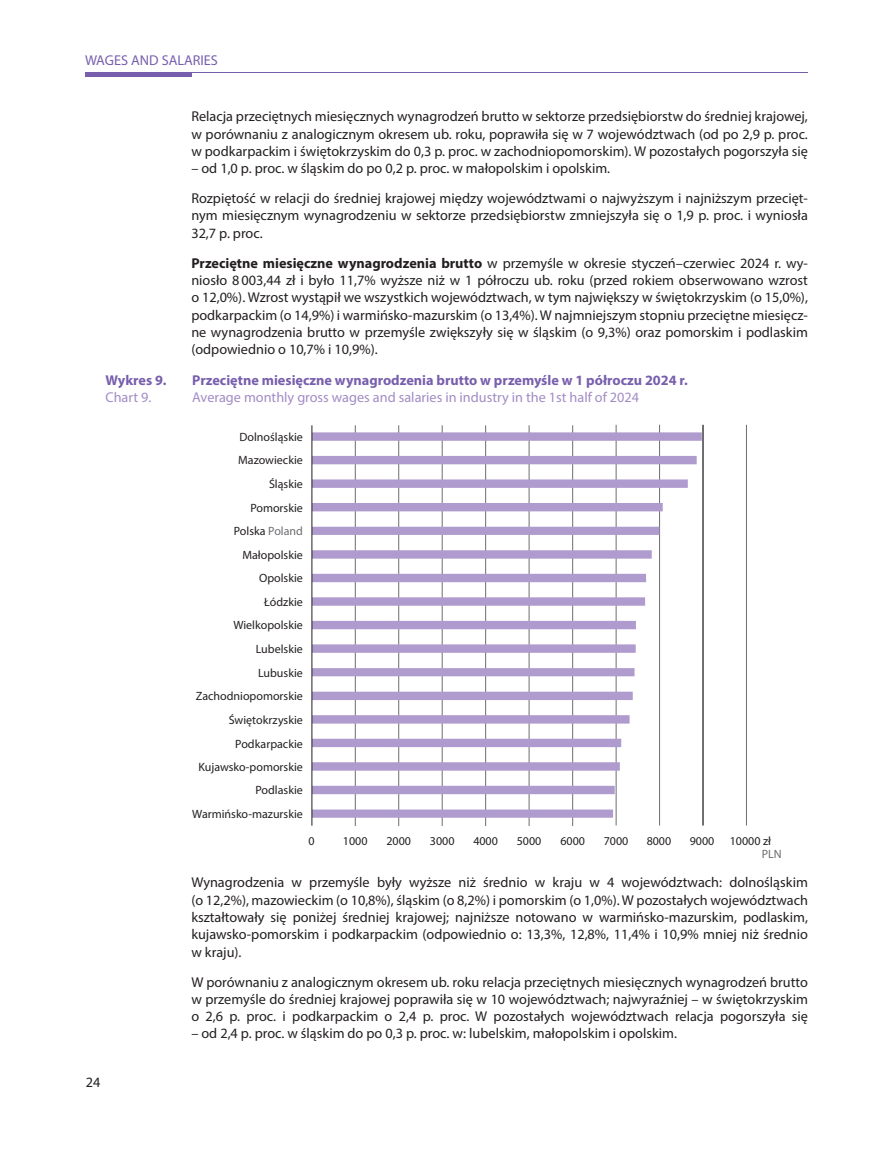
<style>
.page{position:relative;width:893px;height:1149px;background:#fff}
.page>*{position:absolute;margin:0;border:0;box-sizing:border-box;transform-origin:0 0}
.TEKST_PL{font:14.25px/17.2px "Myriad Pro";color:#231f20;text-align:justify}
.mapy_wykresy_tabele_PL{font:700 14.25px "Myriad Pro";color:#785fad}
.mapy_wykresy_tabele_ENG{font:14.25px "Myriad Pro";color:#a28cc5}
.t1{font:14.25px "Myriad Pro";color:#785fad}
.t2{font:12px/24.2px "Myriad Pro";color:#231f20}
.s1{font-weight:700}
.s2{color:#6c6d70}
</style>
<div class="page">
<div style="left:85px;top:72px;width:106px;height:5px;background:#785fad"></div>
<hr style="left:85px;top:72px;width:723px;height:1px;background:#785fad">
<hr style="left:746px;top:424px;width:1px;height:401px;background:#6c6d70">
<hr style="left:703px;top:424px;width:1px;height:401px;background:#6c6d70">
<hr style="left:659px;top:424px;width:1px;height:401px;background:#6c6d70">
<hr style="left:616px;top:424px;width:1px;height:401px;background:#6c6d70">
<hr style="left:572px;top:425px;width:1px;height:400px;background:#6c6d70">
<hr style="left:529px;top:425px;width:1px;height:400px;background:#6c6d70">
<hr style="left:485px;top:425px;width:1px;height:400px;background:#6c6d70">
<hr style="left:442px;top:425px;width:1px;height:400px;background:#6c6d70">
<hr style="left:398px;top:425px;width:1px;height:400px;background:#6c6d70">
<hr style="left:355px;top:425px;width:1px;height:400px;background:#6c6d70">
<svg style="left:313px;top:432px;width:389px;height:385px"></svg>
<hr style="left:312px;top:425px;width:1px;height:400px;background:#231f20">
<p class="t1" style="left:85px;top:51px;width:134px">WAGES AND SALARIES</p>
<p class="mapy_wykresy_tabele_PL" style="left:105px;top:370px;width:63px">Wykres 9.</p>
<p class="mapy_wykresy_tabele_ENG" style="left:105px;top:388px;width:48px">Chart 9.</p>
<p class="TEKST_PL" style="left:86px;top:1072px;width:16px">24</p>
<p class="TEKST_PL" style="left:191px;top:108px;width:618px">Relacja przeciętnych miesięcznych wynagrodzeń brutto w sektorze przedsiębiorstw do średniej krajowej, w porównaniu z analogicznym okresem ub. roku, poprawiła się w 7 województwach (od po 2,9 p. proc. w podkarpackim i świętokrzyskim do 0,3 p. proc. w zachodniopomorskim). W pozostałych pogorszyła się</p>
<p class="TEKST_PL" style="left:191px;top:159px;width:420px">– od 1,0 p. proc. w śląskim do po 0,2 p. proc. w małopolskim i opolskim.</p>
<p class="TEKST_PL" style="left:191px;top:189px;width:618px">Rozpiętość w relacji do średniej krajowej między województwami o najwyższym i najniższym przecięt&shy;nym miesięcznym wynagrodzeniu w sektorze przedsiębiorstw zmniejszyła się o 1,9 p. proc. i wyniosła 32,7 p. proc.</p>
<p class="TEKST_PL" style="left:191px;top:254px;width:618px"><span class="s1">Przeciętne miesięczne wynagrodzenia brutto</span> w przemyśle w okresie styczeń–czerwiec 2024 r. wy&shy;niosło 8 003,44 zł i było 11,7% wyższe niż w 1 półroczu ub. roku (przed rokiem obserwowano wzrost o 12,0%). Wzrost wystąpił we wszystkich województwach, w tym największy w świętokrzyskim (o 15,0%), podkarpackim (o 14,9%) i warmińsko-mazurskim (o 13,4%). W najmniejszym stopniu przeciętne miesięcz&shy;ne wynagrodzenia brutto w przemyśle zwiększyły się w śląskim (o 9,3%) oraz pomorskim i podlaskim (odpowiednio o 10,7% i 10,9%).</p>
<p class="mapy_wykresy_tabele_PL" style="left:192px;top:370px;width:497px">Przeciętne miesięczne wynagrodzenia brutto w przemyśle w 1 półroczu 2024 r.</p>
<p class="mapy_wykresy_tabele_ENG" style="left:192px;top:388px;width:448px">Average monthly gross wages and salaries in industry in the 1st half of 2024</p>
<p class="t2" style="left:239px;top:424px;width:65px">Dolnośląskie</p>
<p class="t2" style="left:238px;top:448px;width:66px">Mazowieckie</p>
<p class="t2" style="left:269px;top:471px;width:35px">Śląskie</p>
<p class="t2" style="left:234px;top:518px;width:71px">Polska <span class="s2">Poland</span></p>
<p class="t2" style="left:250px;top:495px;width:54px">Pomorskie</p>
<p class="t2" style="left:242px;top:542px;width:62px">Małopolskie</p>
<p class="t2" style="left:259px;top:565px;width:45px">Opolskie</p>
<p class="t2" style="left:264px;top:589px;width:40px">Łódzkie</p>
<p class="t2" style="left:233px;top:612px;width:71px">Wielkopolskie</p>
<p class="t2" style="left:256px;top:636px;width:49px">Lubelskie<br>Lubuskie</p>
<p class="t2" style="left:196px;top:684px;width:109px">Zachodniopomorskie</p>
<p class="t2" style="left:229px;top:707px;width:76px">Świętokrzyskie</p>
<p class="t2" style="left:235px;top:731px;width:69px">Podkarpackie</p>
<p class="t2" style="left:198px;top:754px;width:106px">Kujawsko-pomorskie</p>
<p class="t2" style="left:256px;top:777px;width:49px">Podlaskie</p>
<p class="t2" style="left:192px;top:801px;width:112px">Warmińsko-mazurskie</p>
<p class="t2" style="left:309px;top:828px;width:8px">0</p>
<p class="t2" style="left:343px;top:828px;width:26px">1000</p>
<p class="t2" style="left:386px;top:828px;width:26px">2000</p>
<p class="t2" style="left:430px;top:828px;width:26px">3000</p>
<p class="t2" style="left:473px;top:828px;width:26px">4000</p>
<p class="t2" style="left:517px;top:828px;width:26px">5000</p>
<p class="t2" style="left:560px;top:828px;width:26px">6000</p>
<p class="t2" style="left:604px;top:828px;width:26px">7000</p>
<p class="t2" style="left:647px;top:828px;width:26px">8000</p>
<p class="t2" style="left:690px;top:828px;width:26px">9000</p>
<p class="t2" style="left:762px;top:833px;width:21px;line-height:13.5px;text-indent:-32px">10000 zł<br><span class="s2">PLN</span></p>
<p class="TEKST_PL" style="left:191px;top:873px;width:618px">Wynagrodzenia w przemyśle były wyższe niż średnio w kraju w 4 województwach: dolnośląskim (o 12,2%), mazowieckim (o 10,8%), śląskim (o 8,2%) i pomorskim (o 1,0%). W pozostałych województwach kształtowały się poniżej średniej krajowej; najniższe notowano w warmińsko-mazurskim, podlaskim, kujawsko-pomorskim i podkarpackim (odpowiednio o: 13,3%, 12,8%, 11,4% i 10,9% mniej niż średnio w kraju).</p>
<p class="TEKST_PL" style="left:191px;top:972px;width:618px">W porównaniu z analogicznym okresem ub. roku relacja przeciętnych miesięcznych wynagrodzeń brutto w przemyśle do średniej krajowej poprawiła się w 10 województwach; najwyraźniej – w świętokrzyskim o 2,6 p. proc. i podkarpackim o 2,4 p. proc. W pozostałych województwach relacja pogorszyła się</p>
<p class="TEKST_PL" style="left:191px;top:1024px;width:487px">– od 2,4 p. proc. w śląskim do po 0,3 p. proc. w: lubelskim, małopolskim i opolskim.</p>
</div>
